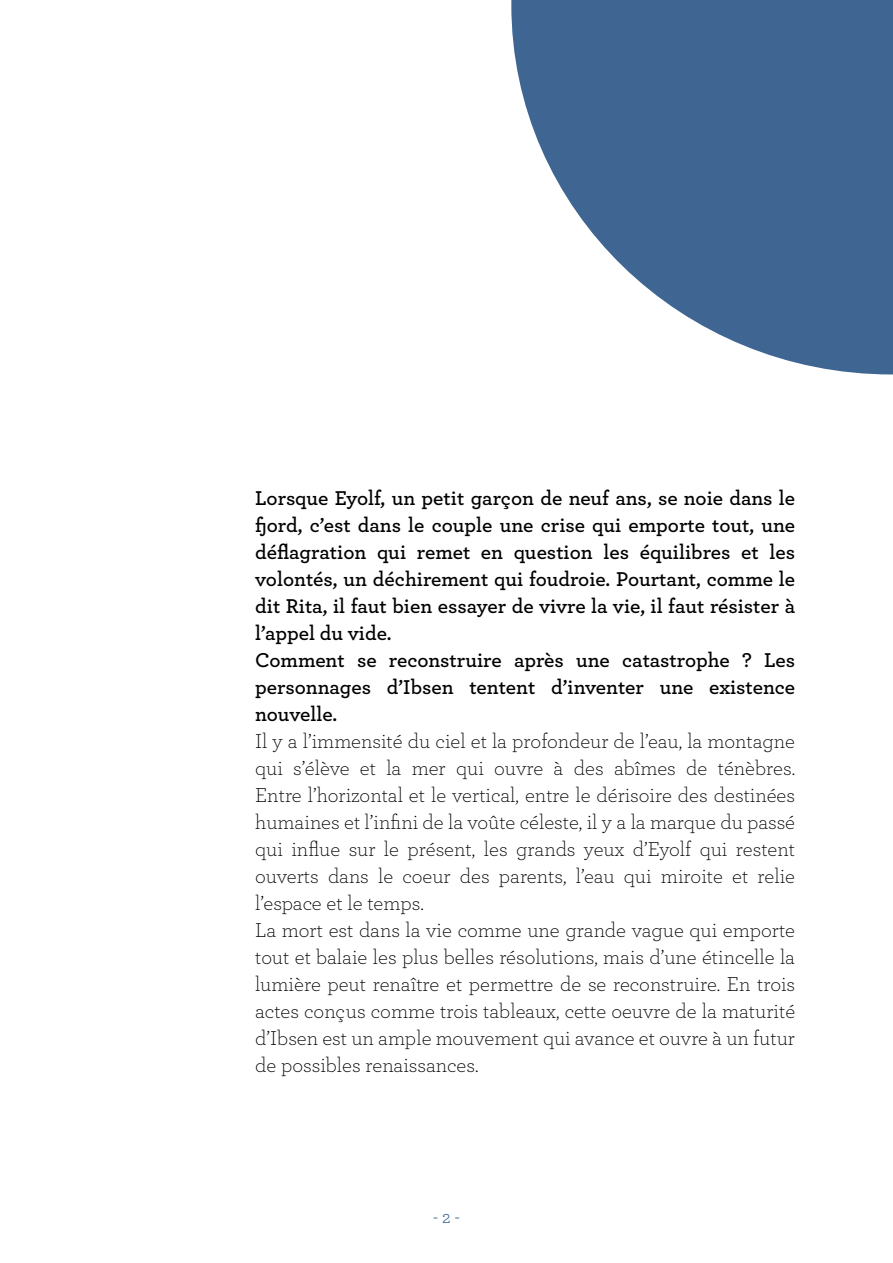
<style>
.page{position:relative;width:893px;height:1263px;background:#fff}
.page>*{position:absolute;margin:0;border:0;box-sizing:border-box;transform-origin:0 0}
.t1{font:300 21px/27px "Archer";color:#000}
.t2{font:600 21px/27px "Archer";color:#000}
.t3{font:18px "Archer";color:#3f6693}
</style>
<div class="page">
<svg style="left:511px;top:0;width:382px;height:374px;fill:#3f6693"></svg>
<p class="t2" style="left:255px;top:483px;width:542px">Lorsque Eyolf, un petit garçon de neuf ans, se noie dans le fjord, c’est dans le couple une crise qui emporte tout, une déflagration qui remet en question les équilibres et les volontés, un déchirement qui foudroie. Pourtant, comme le dit Rita, il faut bien essayer de vivre la vie, il faut résister à l’appel du vide.<br>Comment se reconstruire après une catastrophe ? Les personnages d’Ibsen tentent d’inventer une existence nouvelle.</p>
<p class="t1" style="left:255px;top:727px;width:542px">Il y a l’immensité du ciel et la profondeur de l’eau, la montagne qui s’élève et la mer qui ouvre à des abîmes de ténèbres.<br>Entre l’horizontal et le vertical, entre le dérisoire des destinées humaines et l’infini de la voûte céleste, il y a la marque du passé qui influe sur le présent, les grands yeux d’Eyolf qui restent ouverts dans le coeur des parents, l’eau qui miroite et relie l’espace et le temps.<br>La mort est dans la vie comme une grande vague qui emporte tout et balaie les plus belles résolutions, mais d’une étincelle la lumière peut renaître et permettre de se reconstruire. En trois actes conçus comme trois tableaux, cette oeuvre de la maturité d’Ibsen est un ample mouvement qui avance et ouvre à un futur de possibles renaissances.</p>
<p class="t3" style="left:433px;top:1205px;width:28px">- 2 -</p>
</div>
